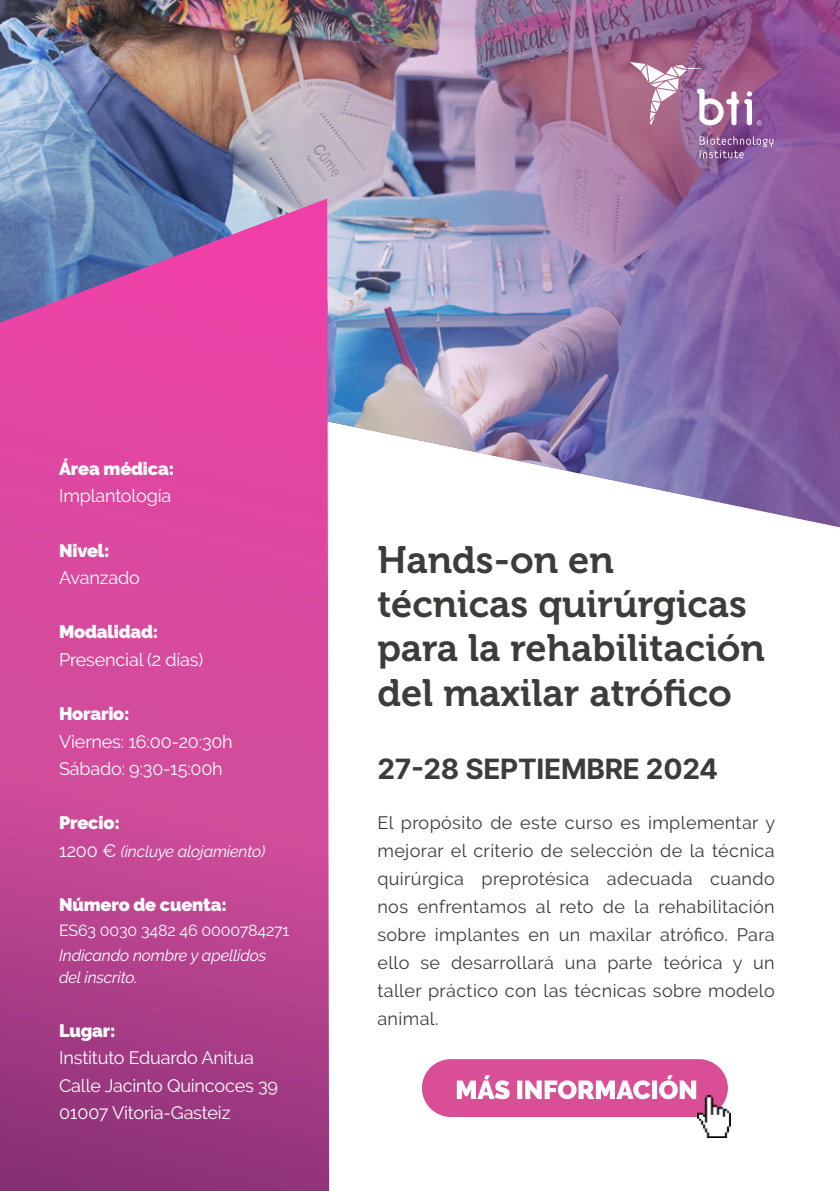
<style>
.page{position:relative;width:840px;height:1191px;background:#fff}
.page>*{position:absolute;margin:0;border:0;box-sizing:border-box;transform-origin:0 0}
.t1{font:38px/44px "Museo 700";color:#3d3c3b}
.t2{font:28px "Inter";letter-spacing:-.01em;color:#3d3c3b}
.t3{font:18px/28px "Raleway";letter-spacing:.02em;color:#3d3c3b;text-align:justify}
.t4{font:18px/27.2px "Raleway";letter-spacing:-.01em;color:#fff}
.t5{font:900 18px "Raleway";letter-spacing:-.01em;color:#fff}
.t6{font:italic 16px/21.6px "Raleway";letter-spacing:-.01em;color:#fff}
.t7{font:16px "Raleway";letter-spacing:-.01em;color:#fff}
.s1{font-style:normal;font-size:18px}
</style>
<div class="page">
<img style="left:0;top:0;width:839px;height:527px">
<svg style="left:629px;top:62px;width:132px;height:63px"></svg>
<svg style="left:699px;top:136px;width:74px;height:22px;background:#926a9f"></svg>
<svg style="left:0;top:198px;width:329px;height:993px;background:#c34798"></svg>
<div style="left:421px;top:1059px;width:306px;height:58px;background:#da4e96;border-radius:29px"></div>
<svg style="left:456px;top:1075px;width:239px;height:24px"></svg>
<img style="left:697px;top:1095px;width:32px;height:42px">
<p class="t5" style="left:59px;top:458px;width:116px">Área médica:</p>
<p class="t4" style="left:59px;top:482px;width:114px">Implantología</p>
<p class="t5" style="left:59px;top:540px;width:52px">Nivel:</p>
<p class="t4" style="left:59px;top:564px;width:82px">Avanzado</p>
<p class="t5" style="left:59px;top:621px;width:101px">Modalidad:</p>
<p class="t4" style="left:59px;top:645px;width:146px">Presencial (2 días)</p>
<p class="t5" style="left:59px;top:703px;width:72px">Horario:</p>
<p class="t4" style="left:59px;top:727px;width:175px">Viernes: 16:00-20:30h<br>Sábado: 9:30-15:00h</p>
<p class="t5" style="left:59px;top:812px;width:62px">Precio:</p>
<p class="t6" style="left:59px;top:840px;width:207px"><span class="s1">1200 €</span> (incluye alojamiento)</p>
<p class="t5" style="left:59px;top:894px;width:169px">Número de cuenta:</p>
<p class="t7" style="left:59px;top:921px;width:232px">ES63 0030 3482 46 0000784271</p>
<p class="t6" style="left:59px;top:944px;width:209px">Indicando nombre y apellidos del inscrito.</p>
<p class="t5" style="left:59px;top:1020px;width:58px">Lugar:</p>
<p class="t4" style="left:59px;top:1044px;width:220px">Instituto Eduardo Anitua<br>Calle Jacinto Quincoces 39<br>01007 Vitoria-Gasteiz</p>
<h1 class="t1" style="left:377px;top:539px;width:389px">Hands-on en técnicas quirúrgicas para la rehabilitación del maxilar atrófico</h1>
<h2 class="t2" style="left:377px;top:748px;width:342px">27-28 SEPTIEMBRE 2024</h2>
<p class="t3" style="left:377px;top:808px;width:399px">El propósito de este curso es implementar y mejorar el criterio de selección de la técnica quirúrgica preprotésica adecuada cuando nos enfrentamos al reto de la rehabilitación sobre implantes en un maxilar atrófico. Para ello se desarrollará una parte teórica y un taller práctico con las técnicas sobre modelo animal.</p>
</div>
